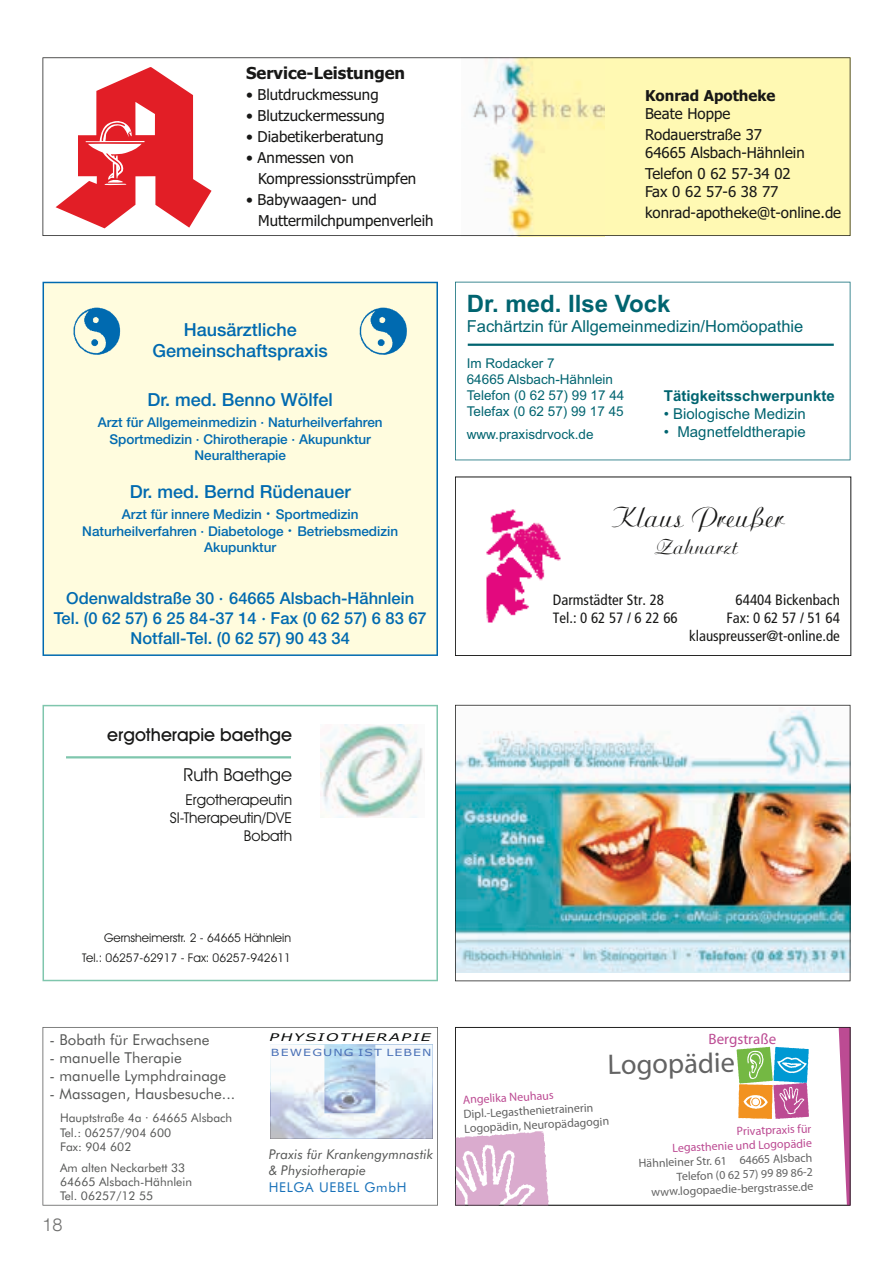
<style>
.page{position:relative;width:893px;height:1263px;background:#fff}
.page>*{position:absolute;margin:0;border:0;box-sizing:border-box;transform-origin:0 0}
.t1{font:29.85px "A820 Script";color:#181817}
.t2{font:28.5px "Myriad Pro";color:#636363}
.t3{font:700 24px "Arial";color:#006470}
.t4{font:22.35px "A820 Script";color:#181817}
.t5{font:500 18px/21.6px "Helvetica Neue LT";color:#006ab0;text-align:center}
.t6{font:500 18px "Avant Garde IT Cby BT";color:#181817}
.t7{font:18px "Avant Garde IT Cby BT";color:#181817}
.t8{font:300 18px "Helvetica Neue LT Com";color:#6f6f6e}
.t9{font:500 16.5px/19.8px "Helvetica Neue LT";color:#006ab0;text-align:center}
.t10{font:16.5px "Arial";color:#006470}
.t11{font:700 16.5px "Tahoma";color:#181817}
.t12{font:15px/21px "Tahoma";color:#181817}
.t13{font:15px "Futura BT";color:#565756}
.t14{font:15px/18px "Avant Garde IT Cby BT";color:#181817;text-align:right}
.t15{font:15px "Arial";color:#006470}
.t16{font:700 15px "Arial";color:#006470}
.t17{font:700 15px "Tahoma";color:#181817}
.t18{font:15px "Myriad Pro";color:#bc4b93}
.t19{font:condensed 14.85px/17.9px "Frutiger";color:#181817;text-align:right}
.t20{font:500 13.5px/16.5px "Helvetica Neue LT";color:#006ab0;text-align:center}
.t21{font:13.5px/16.2px "Arial";color:#006470}
.t22{font:italic 13.5px/16.2px "Futura BT";color:#565756}
.t23{font:13.5px "Futura BT";letter-spacing:.05em;color:#1871b9}
.t24{font:12px/14.4px "Myriad Pro";color:#636363;text-align:right}
.t25{font:12px/14.4px "Futura BT";color:#565756}
.t26{font:12px/20.4px "Avant Garde IT Cby BT";color:#181817;text-align:right}
.t27{font:12px/14.4px "Myriad Pro";color:#bc4b93;text-align:right}
.t28{font:italic 10.65px "Verdana";letter-spacing:.09em;color:#070908;scale:1.52 1}
.t29{font:9.9px "Verdana";letter-spacing:.09em;color:#4a71b7;scale:1.27 1}
.s1{font-size:18px}
</style>
<div class="page">
<svg style="left:43px;top:57px;width:807px;height:179px"></svg>
<div style="left:43px;top:282px;width:395px;height:374px;background:#fffcde"></div>
<img style="left:55px;top:294px;width:84px;height:86px">
<img style="left:342px;top:294px;width:83px;height:86px">
<svg style="left:43px;top:705px;width:395px;height:276px"></svg>
<img style="left:321px;top:724px;width:104px;height:94px">
<hr style="left:66px;top:756px;width:225px;height:2px;background:#7fc6ad">
<svg style="left:43px;top:1027px;width:395px;height:178px"></svg>
<svg style="left:455px;top:1027px;width:395px;height:178px"></svg>
<img style="left:455px;top:705px;width:395px;height:276px">
<svg style="left:455px;top:282px;width:395px;height:178px"></svg>
<hr style="left:468px;top:344px;width:366px;height:2px;background:#006470">
<div style="left:455px;top:477px;width:396px;height:179px;border:1px solid #181817"></div>
<img style="left:486px;top:509px;width:75px;height:114px">
<p class="t11" style="left:246px;top:62px;width:160px">Service-Leistungen</p>
<p class="t12" style="left:246px;top:83px;width:134px">• Blutdruckmessung</p>
<p class="t12" style="left:246px;top:104px;width:140px">• Blutzuckermessung</p>
<p class="t12" style="left:246px;top:125px;width:139px">• Diabetikerberatung</p>
<p class="t12" style="left:258px;top:146px;width:160px;text-indent:-12px">• Anmessen von<br>Kompressionsstrümpfen</p>
<p class="t12" style="left:258px;top:188px;width:177px;text-indent:-12px">• Babywaagen- und<br>Muttermilchpumpenverleih</p>
<p class="t5" style="left:153px;top:318px;width:177px">Hausärztliche<br>Gemeinschaftspraxis</p>
<p class="t5" style="left:148px;top:389px;width:187px">Dr. med. Benno Wölfel</p>
<p class="t20" style="left:98px;top:414px;width:286px">Arzt für Allgemeinmedizin · Naturheilverfahren<br>Sportmedizin · Chirotherapie · Akupunktur<br>Neuraltherapie</p>
<p class="t5" style="left:130px;top:481px;width:223px">Dr. med. Bernd Rüdenauer</p>
<p class="t20" style="left:82px;top:506px;width:317px">Arzt für innere Medizin <span class="s1">·</span> Sportmedizin<br>Naturheilverfahren · Diabetologe <span class="s1">·</span> Betriebsmedizin<br>Akupunktur</p>
<p class="t9" style="left:54px;top:588px;width:375px">Odenwaldstraße 30 · 64665 Alsbach-Hähnlein<br>Tel. (0 62 57) 6 25 84-37 14 · Fax (0 62 57) 6 83 67<br>Notfall-Tel. (0 62 57) 90 43 34</p>
<p class="t6" style="left:107px;top:724px;width:186px">ergotherapie baethge</p>
<p class="t7" style="left:183px;top:763px;width:110px">Ruth Baethge</p>
<p class="t14" style="left:170px;top:790px;width:124px">Ergotherapeutin<br>SI-Therapeutin/DVE<br>Bobath</p>
<p class="t17" style="left:645px;top:85px;width:132px">Konrad Apotheke</p>
<p class="t12" style="left:645px;top:102px;width:118px">Beate Hoppe<br>Rodauerstraße 37</p>
<p class="t12" style="left:645px;top:141px;width:161px">64665 Alsbach-Hähnlein<br>Telefon 0 62 57-34 02</p>
<p class="t12" style="left:645px;top:180px;width:198px">Fax 0 62 57-6 38 77 konrad-apotheke@t-online.de</p>
<h3 class="t3" style="left:467px;top:288px;width:205px">Dr. med. Ilse Vock</h3>
<p class="t10" style="left:467px;top:315px;width:338px">Fachärtzin für Allgemeinmedizin/Homöopathie</p>
<p class="t21" style="left:467px;top:355px;width:159px">Im Rodacker 7<br>64665 Alsbach-Hähnlein<br>Telefon (0 62 57) 99 17 44<br>Telefax (0 62 57) 99 17 45</p>
<p class="t21" style="left:467px;top:426px;width:128px">www.praxisdrvock.de</p>
<p class="t16" style="left:664px;top:386px;width:172px">Tätigkeitsschwerpunkte</p>
<p class="t15" style="left:664px;top:404px;width:143px">• Biologische Medizin</p>
<p class="t15" style="left:664px;top:422px;width:143px">• Magnetfeldtherapie</p>
<h1 class="t1" style="left:611px;top:502px;width:175px">Klaus Preußer</h1>
<h3 class="t4" style="left:655px;top:535px;width:85px">Zahnarzt</h3>
<p class="t19" style="left:553px;top:591px;width:113px">Darmstädter Str. 28</p>
<p class="t19" style="left:736px;top:591px;width:106px">64404 Bickenbach</p>
<p class="t19" style="left:553px;top:609px;width:126px">Tel.: 0 62 57 / 6 22 66</p>
<p class="t19" style="left:689px;top:609px;width:152px">Fax: 0 62 57 / 51 64 klauspreusser@t-online.de</p>
<p class="t26" style="left:82px;top:927px;width:210px">Gernsheimerstr. 2 - 64665 Hähnlein<br>Tel.: 06257-62917 - Fax: 06257-942611</p>
<p class="t13" style="left:50px;top:1031px;width:161px">- Bobath für Erwachsene</p>
<p class="t13" style="left:50px;top:1049px;width:134px">- manuelle Therapie</p>
<p class="t13" style="left:50px;top:1067px;width:178px">- manuelle Lymphdrainage</p>
<p class="t13" style="left:50px;top:1085px;width:187px">- Massagen, Hausbesuche...</p>
<p class="t25" style="left:60px;top:1111px;width:174px">Hauptstraße 4a · 64665 Alsbach<br>Tel.: 06257/904 600<br>Fax: 904 602</p>
<p class="t25" style="left:60px;top:1160px;width:133px">Am alten Neckarbett 33<br>64665 Alsbach-Hähnlein<br>Tel. 06257/12 55</p>
<p class="t8" style="left:43px;top:1213px;width:22px">18</p>
<p class="t28" style="left:270px;top:1031px;width:108px">PHYSIOTHERAPIE</p>
<p class="t29" style="left:271px;top:1046px;width:128px">BEWEGUNG IST LEBEN</p>
<p class="t22" style="left:269px;top:1146px;width:166px">Praxis für Krankengymnastik &amp; Physiotherapie</p>
<p class="t23" style="left:269px;top:1178px;width:139px">HELGA UEBEL GmbH</p>
<p class="t18" style="left:708px;top:1030px;width:69px">Bergstraße</p>
<h2 class="t2" style="left:607px;top:1047px;width:129px;rotate:-1deg">Logopädie</h2>
<p class="t27" style="left:462px;top:1092px;width:92px;rotate:-3deg">Angelika Neuhaus</p>
<p class="t24" style="left:463px;top:1107px;width:146px;text-align:left;rotate:-3deg">Dipl.-Legasthenietrainerin<br>Logopädin, Neuropädagogin</p>
<p class="t27" style="left:672px;top:1126px;width:141px;rotate:-2deg">Privatpraxis für<br>Legasthenie und Logopädie</p>
<p class="t24" style="left:638px;top:1156px;width:175px;rotate:-2deg">Hähnleiner Str. 61 64665 Alsbach<br>Telefon (0 62 57) 99 89 86-2 www.logopaedie-bergstrasse.de</p>
</div>
